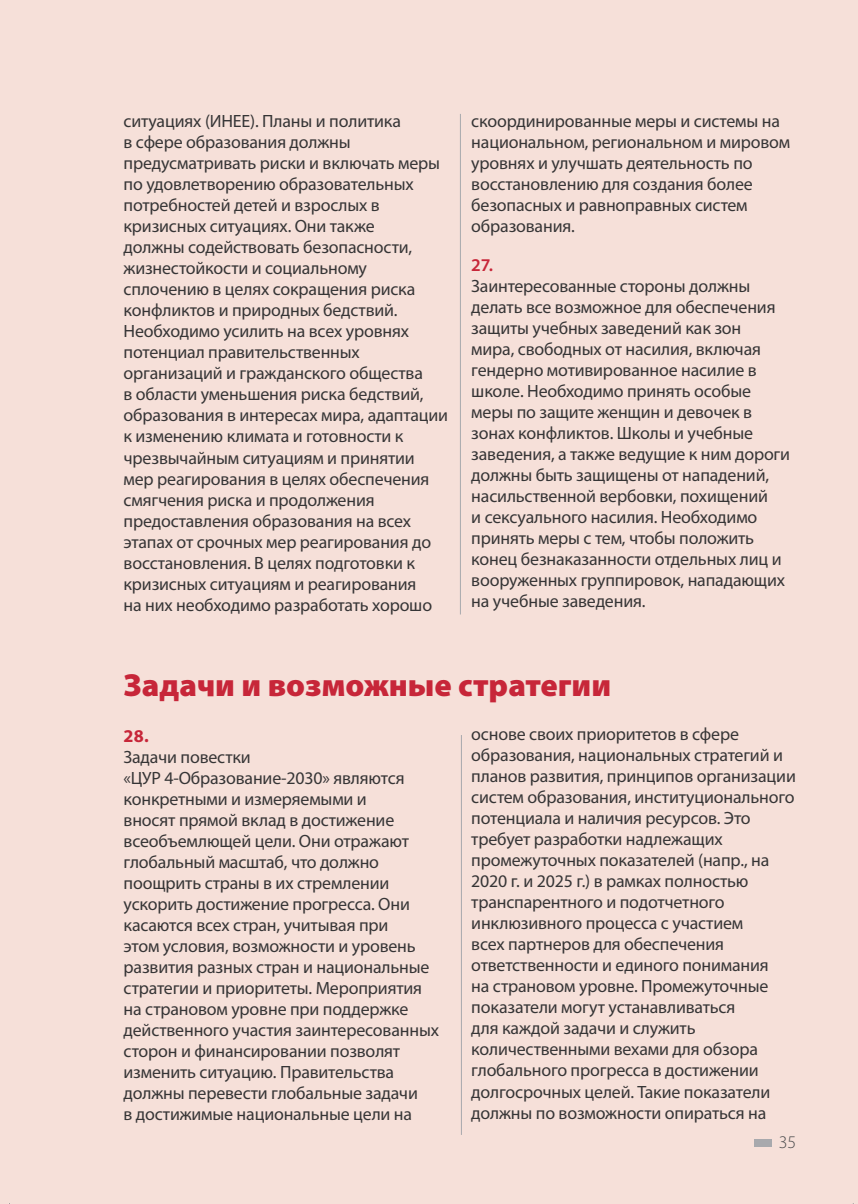
<style>
.page{position:relative;width:858px;height:1204px;background:#fff}
.page>*{position:absolute;margin:0;border:0;box-sizing:border-box;transform-origin:0 0}
.t1{font:900 32.02px "Myriad Pro";color:#c72639}
.t2{font:600 18.03px "Myriad Pro";color:#c72639}
.t3{font:700 18.03px "Myriad Pro";color:#c72639}
.t4{font:17.85px/21px "Myriad Pro";letter-spacing:-.01em;color:#363536}
.t5{font:300 17.85px "Myriad Pro";color:#4b4c4d}
</style>
<div class="page">
<div style="left:0;top:0;width:10px;height:1203px;background:#f6e0d9"></div>
<div style="left:10px;top:0;width:848px;height:1203px;background:#f6e0d9"></div>
<div style="left:754px;top:1139px;width:17px;height:7px;background:#a8a9ad"></div>
<hr style="left:460px;top:114px;width:1px;height:500px;background:#a8a9ad">
<hr style="left:461px;top:735px;width:1px;height:399px;background:#a8a9ad">
<p class="t4" style="left:124px;top:110px;width:326px">ситуациях (ИНЕЕ). Планы и политика<br>в сфере образования должны предусматривать риски и включать меры по удовлетворению образовательных потребностей детей и взрослых в кризисных ситуациях. Они также<br>должны содействовать безопасности, жизнестойкости и социальному сплочению в целях сокращения риска конфликтов и природных бедствий.<br>Необходимо усилить на всех уровнях потенциал правительственных организаций и гражданского общества<br>в области уменьшения риска бедствий, образования в интересах мира, адаптации к изменению климата и готовности к чрезвычайным ситуациям и принятии мер реагирования в целях обеспечения смягчения риска и продолжения предоставления образования на всех этапах от срочных мер реагирования до восстановления. В целях подготовки к кризисных ситуациям и реагирования<br>на них необходимо разработать хорошо</p>
<p class="t4" style="left:471px;top:111px;width:320px">скоординированные меры и системы на национальном, региональном и мировом уровнях и улучшать деятельность по восстановлению для создания более безопасных и равноправных систем образования.</p>
<p class="t2" style="left:471px;top:254px;width:23px">27.</p>
<p class="t4" style="left:471px;top:275px;width:320px">Заинтересованные стороны должны делать все возможное для обеспечения защиты учебных заведений как зон<br>мира, свободных от насилия, включая гендерно мотивированное насилие в школе. Необходимо принять особые меры по защите женщин и девочек в зонах конфликтов. Школы и учебные заведения, а также ведущие к ним дороги должны быть защищены от нападений, насильственной вербовки, похищений<br>и сексуального насилия. Необходимо принять меры с тем, чтобы положить конец безнаказанности отдельных лиц и вооруженных группировок, нападающих на учебные заведения.</p>
<h1 class="t1" style="left:124px;top:664px;width:489px">Задачи и возможные стратегии</h1>
<p class="t3" style="left:124px;top:724px;width:27px">28.</p>
<p class="t4" style="left:124px;top:746px;width:317px">Задачи повестки<br>«ЦУР 4-Образование-2030» являются конкретными и измеряемыми и<br>вносят прямой вклад в достижение всеобъемлющей цели. Они отражают глобальный масштаб, что должно поощрить страны в их стремлении ускорить достижение прогресса. Они касаются всех стран, учитывая при<br>этом условия, возможности и уровень развития разных стран и национальные стратегии и приоритеты. Мероприятия на страновом уровне при поддержке действенного участия заинтересованных сторон и финансировании позволят изменить ситуацию. Правительства должны перевести глобальные задачи<br>в достижимые национальные цели на</p>
<p class="t4" style="left:471px;top:723px;width:326px">основе своих приоритетов в сфере образования, национальных стратегий и планов развития, принципов организации систем образования, институционального потенциала и наличия ресурсов. Это требует разработки надлежащих промежуточных показателей (напр., на 2020 г. и 2025 г.) в рамках полностью транспарентного и подотчетного инклюзивного процесса с участием<br>всех партнеров для обеспечения ответственности и единого понимания<br>на страновом уровне. Промежуточные показатели могут устанавливаться<br>для каждой задачи и служить количественными вехами для обзора глобального прогресса в достижении долгосрочных целей. Такие показатели должны по возможности опираться на</p>
<p class="t5" style="left:779px;top:1131px;width:19px">35</p>
</div>
